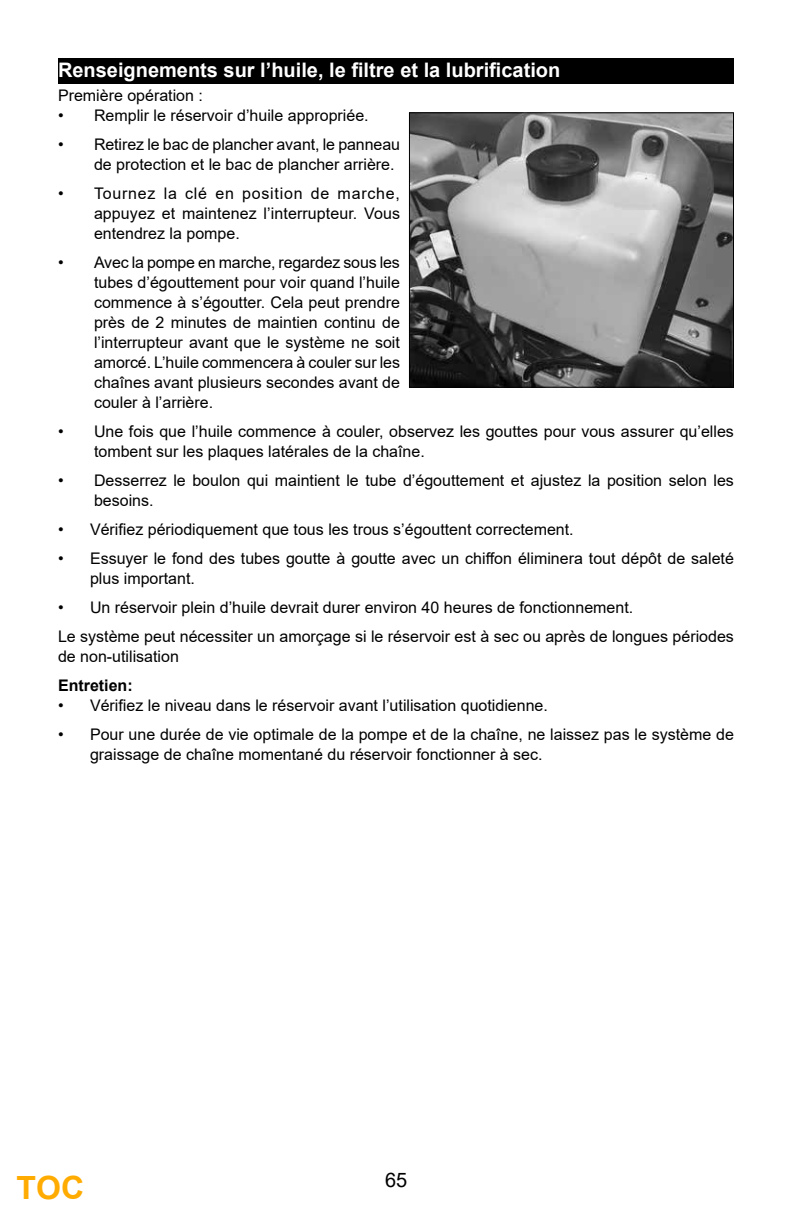
<style>
.page{position:relative;width:792px;height:1224px;background:#fff}
.page>*{position:absolute;margin:0;border:0;box-sizing:border-box;transform-origin:0 0}
.t1{font:700 32px "Arial";color:#ffab00}
.t2{font:700 20px "Arial";color:#fff}
.t3{font:20px "Arial";color:#000}
.t4{font:16px/20px "Arial";color:#000}
.t5{font:700 16px "Arial";color:#000}
</style>
<div class="page">
<div style="left:58px;top:58px;width:676px;height:26px;background:#000"></div>
<img style="left:411px;top:114px;width:321px;height:272px">
<div style="left:409px;top:112px;width:325px;height:276px;border:1px solid #000"></div>
<p class="t2" style="left:58px;top:56px;width:504px">Renseignements sur l’huile, le filtre et la lubrification</p>
<p class="t4" style="left:58px;top:85px;width:146px">Première opération :</p>
<p class="t4" style="left:58px;top:105px;width:312px">• Remplir le réservoir d’huile appropriée.</p>
<p class="t4" style="left:94px;top:134px;width:308px;text-indent:-36px">• Retirez le bac de plancher avant, le panneau de protection et le bac de plancher arrière.</p>
<p class="t4" style="left:94px;top:183px;width:308px;text-align:justify;text-indent:-36px">• Tournez la clé en position de marche, appuyez et maintenez l’interrupteur. Vous entendrez la pompe.</p>
<p class="t4" style="left:94px;top:252px;width:308px;text-align:justify;text-indent:-36px">• Avec la pompe en marche, regardez sous les tubes d’égouttement pour voir quand l’huile commence à s’égoutter. Cela peut prendre près de 2 minutes de maintien continu de l’interrupteur avant que le système ne soit amorcé. L’huile commencera à couler sur les chaînes avant plusieurs secondes avant de couler à l’arrière.</p>
<p class="t4" style="left:94px;top:421px;width:641px;text-indent:-36px">• Une fois que l’huile commence à couler, observez les gouttes pour vous assurer qu’elles tombent sur les plaques latérales de la chaîne.</p>
<p class="t4" style="left:94px;top:470px;width:641px;text-indent:-36px">• Desserrez le boulon qui maintient le tube d’égouttement et ajustez la position selon les besoins.</p>
<p class="t4" style="left:58px;top:519px;width:517px">• Vérifiez périodiquement que tous les trous s’égouttent correctement.</p>
<p class="t4" style="left:90px;top:548px;width:645px;text-indent:-32px">• Essuyer le fond des tubes goutte à goutte avec un chiffon éliminera tout dépôt de saleté plus important.</p>
<p class="t4" style="left:58px;top:592px;width:677px;line-height:29px">• Un réservoir plein d’huile devrait durer environ 40 heures de fonctionnement.<br>Le système peut nécessiter un amorçage si le réservoir est à sec ou après de longues périodes</p>
<p class="t4" style="left:58px;top:646px;width:122px">de non-utilisation</p>
<p class="t5" style="left:58px;top:674px;width:76px">Entretien:</p>
<p class="t4" style="left:58px;top:695px;width:491px">• Vérifiez le niveau dans le réservoir avant l’utilisation quotidienne.</p>
<p class="t4" style="left:90px;top:724px;width:645px;text-indent:-32px">• Pour une durée de vie optimale de la pompe et de la chaîne, ne laissez pas le système de graissage de chaîne momentané du réservoir fonctionner à sec.</p>
<h1 class="t1" style="left:17px;top:1165px;width:69px">TOC</h1>
<p class="t3" style="left:385px;top:1166px;width:24px">65</p>
</div>
